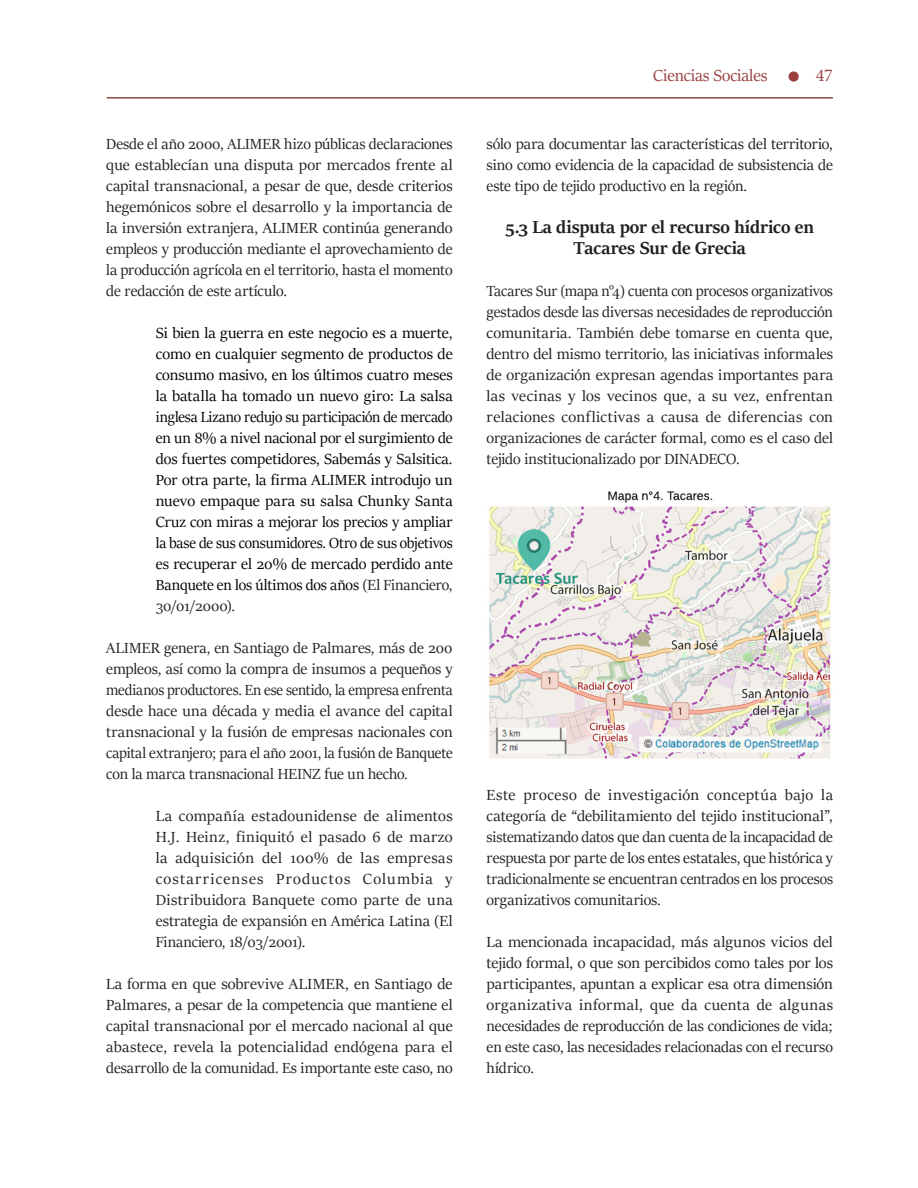
<style>
.page{position:relative;width:918px;height:1188px;background:#fff}
.page>*{position:absolute;margin:0;border:0;box-sizing:border-box;transform-origin:0 0}
.subtitulo{font:700 19.5px/21px "Sitka Banner";color:#231f20;text-align:center}
.t1{font:18px "Sitka Banner";color:#993f3f}
.t2{font:18px "Minion Pro";color:#993f3f}
.cuerpo{font:16.5px/21px "Sitka Banner";color:#231f20;text-align:justify}
.citas{font:16.5px/21px "Sitka Banner";letter-spacing:-.005em;color:#000;text-align:justify}
.citas-2{font:16.5px/21px "Sitka Banner";color:#231f20;text-align:justify}
.s1{color:#231f20}
</style>
<div class="page">
<div style="left:789px;top:71px;width:10px;height:11px;background:#993f3f;border-radius:50%"></div>
<hr style="left:107px;top:97px;width:726px;height:2px;background:#8c4b43">
<img style="left:489px;top:491px;width:342px;height:268px">
<p class="cuerpo" style="left:106px;top:132px;width:348px">Desde el año 2000, ALIMER hizo públicas declaraciones que establecían una disputa por mercados frente al capital transnacional, a pesar de que, desde criterios hegemónicos sobre el desarrollo y la importancia de la inversión extranjera, ALIMER continúa generando empleos y producción mediante el aprovechamiento de la producción agrícola en el territorio, hasta el momento de redacción de este artículo.</p>
<p class="citas" style="left:156px;top:321px;width:298px">Si bien la guerra en este negocio es a muerte, como en cualquier segmento de productos de consumo masivo, en los últimos cuatro meses la batalla ha tomado un nuevo giro: La salsa inglesa Lizano redujo su participación de mercado en un 8% a nivel nacional por el surgimiento de dos fuertes competidores, Sabemás y Salsitica.<br>Por otra parte, la firma ALIMER introdujo un nuevo empaque para su salsa Chunky Santa Cruz con miras a mejorar los precios y ampliar la base de sus consumidores. Otro de sus objetivos es recuperar el 20% de mercado perdido ante Banquete en los últimos dos años <span class="s1">(El Financiero, 30/01/2000).</span></p>
<p class="cuerpo" style="left:106px;top:636px;width:348px">ALIMER genera, en Santiago de Palmares, más de 200 empleos, así como la compra de insumos a pequeños y medianos productores. En ese sentido, la empresa enfrenta desde hace una década y media el avance del capital transnacional y la fusión de empresas nacionales con capital extranjero; para el año 2001, la fusión de Banquete con la marca transnacional HEINZ fue un hecho.</p>
<p class="citas-2" style="left:156px;top:804px;width:298px">La compañía estadounidense de alimentos H.J. Heinz, finiquitó el pasado 6 de marzo la adquisición del 100% de las empresas costarricenses Productos Columbia y Distribuidora Banquete como parte de una estrategia de expansión en América Latina (El Financiero, 18/03/2001).</p>
<p class="cuerpo" style="left:106px;top:972px;width:348px">La forma en que sobrevive ALIMER, en Santiago de Palmares, a pesar de la competencia que mantiene el capital transnacional por el mercado nacional al que abastece, revela la potencialidad endógena para el desarrollo de la comunidad. Es importante este caso, no</p>
<p class="t1" style="left:653px;top:63px;width:116px">Ciencias Sociales</p>
<p class="t2" style="left:816px;top:63px;width:19px">47</p>
<p class="cuerpo" style="left:487px;top:132px;width:348px">sólo para documentar las características del territorio, sino como evidencia de la capacidad de subsistencia de este tipo de tejido productivo en la región.</p>
<p class="subtitulo" style="left:506px;top:215px;width:310px">5.3 La disputa por el recurso hídrico en<br>Tacares Sur de Grecia</p>
<p class="cuerpo" style="left:487px;top:279px;width:348px">Tacares Sur (mapa n°4) cuenta con procesos organizativos gestados desde las diversas necesidades de reproducción comunitaria. También debe tomarse en cuenta que, dentro del mismo territorio, las iniciativas informales de organización expresan agendas importantes para las vecinas y los vecinos que, a su vez, enfrentan relaciones conflictivas a causa de diferencias con organizaciones de carácter formal, como es el caso del tejido institucionalizado por DINADECO.</p>
<p class="cuerpo" style="left:487px;top:783px;width:348px">Este proceso de investigación conceptúa bajo la categoría de “debilitamiento del tejido institucional”, sistematizando datos que dan cuenta de la incapacidad de respuesta por parte de los entes estatales, que histórica y tradicionalmente se encuentran centrados en los procesos organizativos comunitarios.</p>
<p class="cuerpo" style="left:487px;top:930px;width:348px">La mencionada incapacidad, más algunos vicios del tejido formal, o que son percibidos como tales por los participantes, apuntan a explicar esa otra dimensión organizativa informal, que da cuenta de algunas necesidades de reproducción de las condiciones de vida; en este caso, las necesidades relacionadas con el recurso hídrico.</p>
</div>
